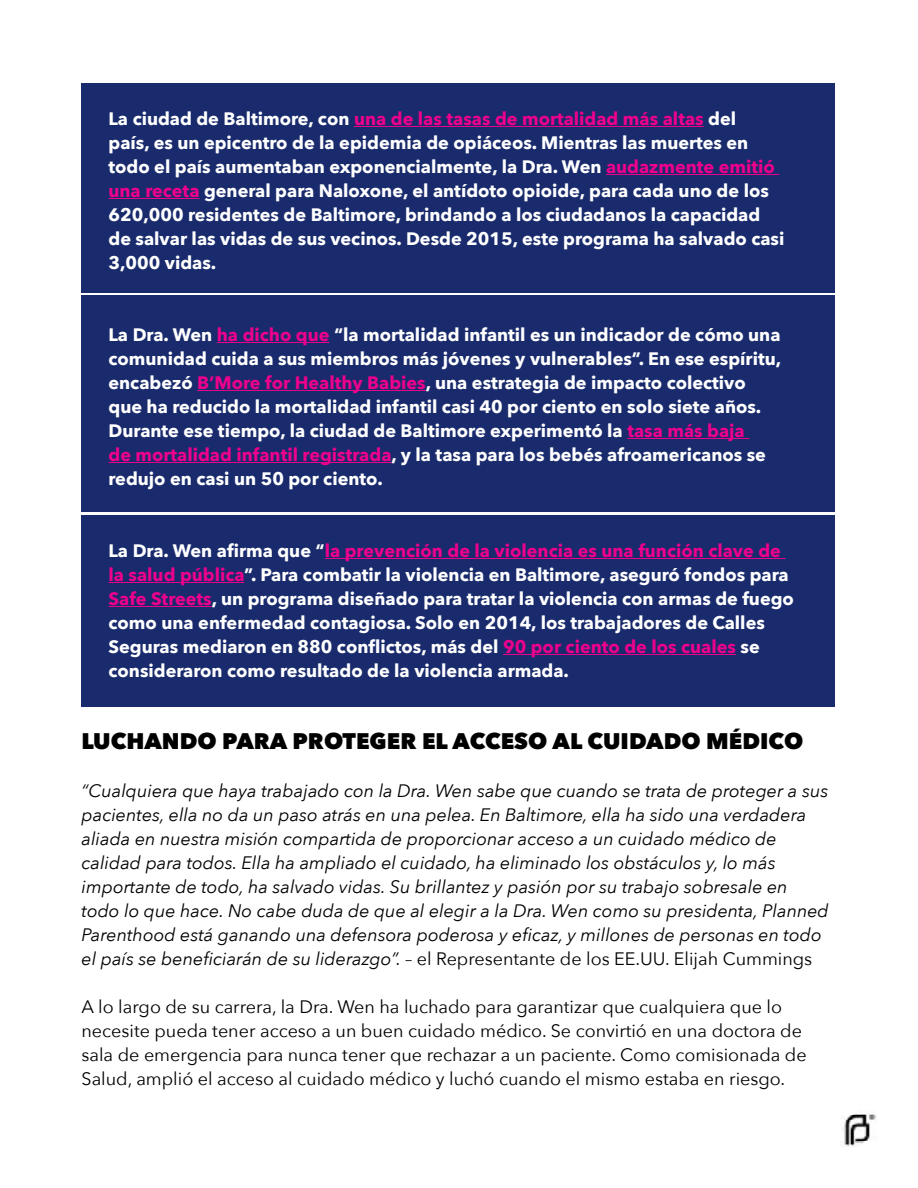
<style>
.page{position:relative;width:918px;height:1188px;background:#fff}
.page>*{position:absolute;margin:0;border:0;box-sizing:border-box;transform-origin:0 0}
.t1{font:800 22.5px "Avenir Next";color:#000}
.t2{font:700 18px/24px "Avenir Next";color:#fff}
.t3{font:italic 18px/24px "Avenir Next";color:#000}
.t4{font:18px/24px "Avenir Next";color:#000}
.s1{color:#ec008c}
.s2{font-style:normal}
</style>
<div class="page">
<img style="left:842px;top:1113px;width:35px;height:34px">
<div style="left:82px;top:515px;width:753px;height:191px;background:#192b6c"></div>
<div style="left:82px;top:296px;width:753px;height:216px;background:#192b6c"></div>
<div style="left:82px;top:83px;width:753px;height:210px;background:#192b6c"></div>
<hr style="left:354px;top:126px;width:350px;height:1px;background:#ec008c">
<hr style="left:606px;top:174px;width:173px;height:1px;background:#ec008c">
<hr style="left:109px;top:198px;width:91px;height:1px;background:#ec008c">
<hr style="left:217px;top:342px;width:112px;height:1px;background:#ec008c">
<hr style="left:197px;top:390px;width:229px;height:1px;background:#ec008c">
<hr style="left:627px;top:438px;width:122px;height:1px;background:#ec008c">
<hr style="left:109px;top:462px;width:283px;height:1px;background:#ec008c">
<hr style="left:325px;top:558px;width:460px;height:1px;background:#ec008c">
<hr style="left:109px;top:582px;width:135px;height:1px;background:#ec008c">
<hr style="left:109px;top:606px;width:103px;height:1px;background:#ec008c">
<hr style="left:503px;top:654px;width:233px;height:1px;background:#ec008c">
<p class="t2" style="left:109px;top:107px;width:677px">La ciudad de Baltimore, con <span class="s1">una de las tasas de mortalidad más altas</span> del<br>país, es un epicentro de la epidemia de opiáceos. Mientras las muertes en todo el país aumentaban exponencialmente, la Dra. Wen <span class="s1">audazmente emitió una receta</span> general para Naloxone, el antídoto opioide, para cada uno de los 620,000 residentes de Baltimore, brindando a los ciudadanos la capacidad de salvar las vidas de sus vecinos. Desde 2015, este programa ha salvado casi 3,000 vidas.</p>
<p class="t2" style="left:109px;top:323px;width:674px">La Dra. Wen <span class="s1">ha dicho que</span> “la mortalidad infantil es un indicador de cómo una comunidad cuida a sus miembros más jóvenes y vulnerables”. En ese espíritu, encabezó <span class="s1">B’More for Healthy Babies</span>, una estrategia de impacto colectivo que ha reducido la mortalidad infantil casi 40 por ciento en solo siete años.<br>Durante ese tiempo, la ciudad de Baltimore experimentó la <span class="s1">tasa más baja<br>de mortalidad infantil registrada</span>, y la tasa para los bebés afroamericanos se redujo en casi un 50 por ciento.</p>
<p class="t2" style="left:109px;top:539px;width:687px">La Dra. Wen afirma que “<span class="s1">la prevención de la violencia es una función clave de la salud pública</span>”. Para combatir la violencia en Baltimore, aseguró fondos para <span class="s1">Safe Streets</span>, un programa diseñado para tratar la violencia con armas de fuego como una enfermedad contagiosa. Solo en 2014, los trabajadores de Calles Seguras mediaron en 880 conflictos, más del <span class="s1">90 por ciento de los cuales</span> se consideraron como resultado de la violencia armada.</p>
<p class="t1" style="left:82px;top:727px;width:723px">LUCHANDO PARA PROTEGER EL ACCESO AL CUIDADO MÉDICO</p>
<p class="t3" style="left:82px;top:779px;width:749px">“Cualquiera que haya trabajado con la Dra. Wen sabe que cuando se trata de proteger a sus pacientes, ella no da un paso atrás en una pelea. En Baltimore, ella ha sido una verdadera aliada en nuestra misión compartida de proporcionar acceso a un cuidado médico de calidad para todos. Ella ha ampliado el cuidado, ha eliminado los obstáculos y, lo más importante de todo, ha salvado vidas. Su brillantez y pasión por su trabajo sobresale en todo lo que hace. No cabe duda de que al elegir a la Dra. Wen como su presidenta, Planned Parenthood está ganando una defensora poderosa y eficaz, y millones de personas en todo el país se beneficiarán de su liderazgo”. <span class="s2">– el Representante de los EE.UU. Elijah Cummings</span></p>
<p class="t4" style="left:82px;top:995px;width:727px">A lo largo de su carrera, la Dra. Wen ha luchado para garantizar que cualquiera que lo necesite pueda tener acceso a un buen cuidado médico. Se convirtió en una doctora de sala de emergencia para nunca tener que rechazar a un paciente. Como comisionada de Salud, amplió el acceso al cuidado médico y luchó cuando el mismo estaba en riesgo.</p>
</div>
